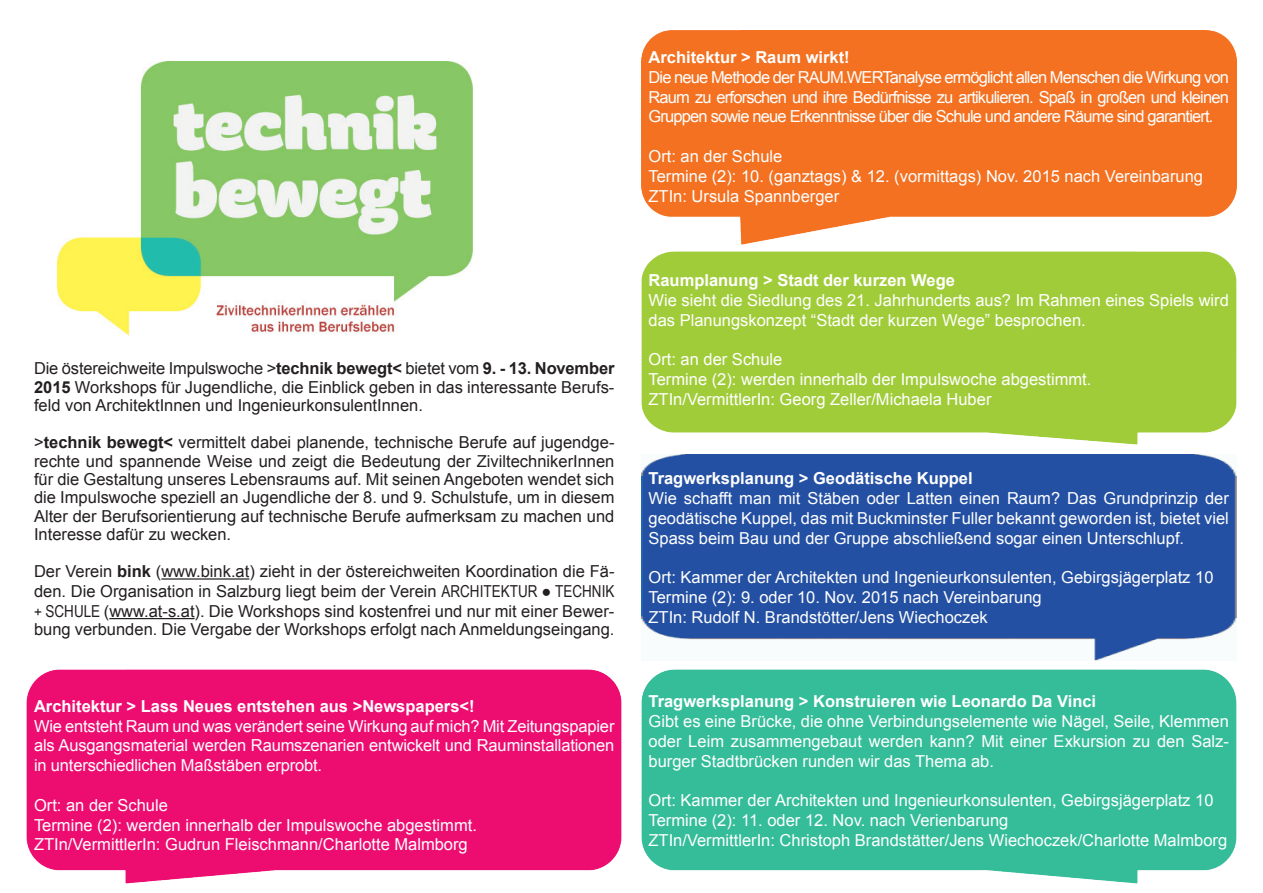
<style>
.page{position:relative;width:1263px;height:893px;background:#fff}
.page>*{position:absolute;margin:0;border:0;box-sizing:border-box;transform-origin:0 0}
.t1{font:16.5px/19.8px "Arial";color:#fff}
.t2{font:16.5px/18.5px "Arial";color:#231f20;text-align:justify}
.t3{font:700 16.5px "Arial";color:#fff}
.s1{font-weight:700}
.s2{font-family:"Arial Narrow"}
</style>
<div class="page">
<img style="left:641px;top:454px;width:595px;height:206px">
<div style="left:641px;top:670px;width:595px;height:213px;background:#35bd9a"></div>
<img style="left:641px;top:31px;width:595px;height:213px">
<img style="left:641px;top:252px;width:595px;height:193px">
<div style="left:27px;top:670px;width:595px;height:213px;background:#ed0d71"></div>
<hr style="left:161px;top:578px;width:88px;height:2px;background:#231f20">
<hr style="left:109px;top:618px;width:86px;height:1px;background:#231f20">
<img style="left:57px;top:61px;width:416px;height:274px">
<p class="t2" style="left:34px;top:359px;width:582px">Die östereichweite Impulswoche &gt;<span class="s1">technik bewegt&lt;</span> bietet vom <span class="s1">9. - 13. November 2015</span> Workshops für Jugendliche, die Einblick geben in das interessante Berufs&shy;feld von ArchitektInnen und IngenieurkonsulentInnen.</p>
<p class="t2" style="left:34px;top:433px;width:582px">&gt;<span class="s1">technik bewegt&lt;</span> vermittelt dabei planende, technische Berufe auf jugendge&shy;rechte und spannende Weise und zeigt die Bedeutung der ZiviltechnikerInnen für die Gestaltung unseres Lebensraums auf. Mit seinen Angeboten wendet sich die Impulswoche speziell an Jugendliche der 8. und 9. Schulstufe, um in diesem Alter der Berufsorientierung auf technische Berufe aufmerksam zu machen und Interesse dafür zu wecken.</p>
<p class="t2" style="left:34px;top:562px;width:582px;line-height:19.4px">Der Verein <span class="s1">bink</span> (www.bink.at) zieht in der östereichweiten Koordination die Fä&shy;den. Die Organisation in Salzburg liegt beim der Verein <span class="s2">ARCHITEKTUR ● TECHNIK + SCHULE</span> (www.at-s.at). Die Workshops sind kostenfrei und nur mit einer Bewer&shy;bung verbunden. Die Vergabe der Workshops erfolgt nach Anmeldungseingang.</p>
<p class="t3" style="left:34px;top:694px;width:442px">Architektur &gt; Lass Neues entstehen aus &gt;Newspapers&lt;!</p>
<p class="t1" style="left:34px;top:716px;width:582px;text-align:justify">Wie entsteht Raum und was verändert seine Wirkung auf mich? Mit Zeitungspapier als Ausgangsmaterial werden Raumszenarien entwickelt und Rauminstallationen in unterschiedlichen Maßstäben erprobt.</p>
<p class="t1" style="left:34px;top:795px;width:444px">Ort: an der Schule<br>Termine (2): werden innerhalb der Impulswoche abgestimmt.<br>ZTIn/VermittlerIn: Gudrun Fleischmann/Charlotte Malmborg</p>
<p class="t3" style="left:648px;top:46px;width:203px">Architektur &gt; Raum wirkt!</p>
<p class="t1" style="left:648px;top:67px;width:582px;text-align:justify">Die neue Methode der RAUM.WERTanalyse ermöglicht allen Menschen die Wirkung von Raum zu erforschen und ihre Bedürfnisse zu artikulieren. Spaß in großen und kleinen Gruppen sowie neue Erkenntnisse über die Schule und andere Räume sind garantiert.</p>
<p class="t1" style="left:648px;top:146px;width:556px">Ort: an der Schule<br>Termine (2): 10. (ganztags) &amp; 12. (vormittags) Nov. 2015 nach Vereinbarung<br>ZTIn: Ursula Spannberger</p>
<p class="t3" style="left:648px;top:269px;width:308px">Raumplanung &gt; Stadt der kurzen Wege</p>
<p class="t1" style="left:648px;top:290px;width:582px">Wie sieht die Siedlung des 21. Jahrhunderts aus? Im Rahmen eines Spiels wird das Planungskonzept “Stadt der kurzen Wege” besprochen.</p>
<p class="t1" style="left:648px;top:350px;width:444px">Ort: an der Schule<br>Termine (2): werden innerhalb der Impulswoche abgestimmt.<br>ZTIn/VermittlerIn: Georg Zeller/Michaela Huber</p>
<p class="t3" style="left:648px;top:467px;width:326px">Tragwerksplanung &gt; Geodätische Kuppel</p>
<p class="t1" style="left:648px;top:488px;width:582px;text-align:justify">Wie schafft man mit Stäben oder Latten einen Raum? Das Grundprinzip der geodätische Kuppel, das mit Buckminster Fuller bekannt geworden ist, bietet viel Spass beim Bau und der Gruppe abschließend sogar einen Unterschlupf.</p>
<p class="t1" style="left:648px;top:567px;width:566px">Ort: Kammer der Architekten und Ingenieurkonsulenten, Gebirgsjägerplatz 10<br>Termine (2): 9. oder 10. Nov. 2015 nach Vereinbarung<br>ZTIn: Rudolf N. Brandstötter/Jens Wiechoczek</p>
<p class="t3" style="left:648px;top:690px;width:449px">Tragwerksplanung &gt; Konstruieren wie Leonardo Da Vinci</p>
<p class="t1" style="left:648px;top:711px;width:582px;text-align:justify">Gibt es eine Brücke, die ohne Verbindungselemente wie Nägel, Seile, Klemmen oder Leim zusammengebaut werden kann? Mit einer Exkursion zu den Salz&shy;burger Stadtbrücken runden wir das Thema ab.</p>
<p class="t1" style="left:648px;top:791px;width:580px">Ort: Kammer der Architekten und Ingenieurkonsulenten, Gebirgsjägerplatz 10<br>Termine (2): 11. oder 12. Nov. nach Verienbarung<br>ZTIn/VermittlerIn: Christoph Brandstätter/Jens Wiechoczek/Charlotte Malmborg</p>
</div>
